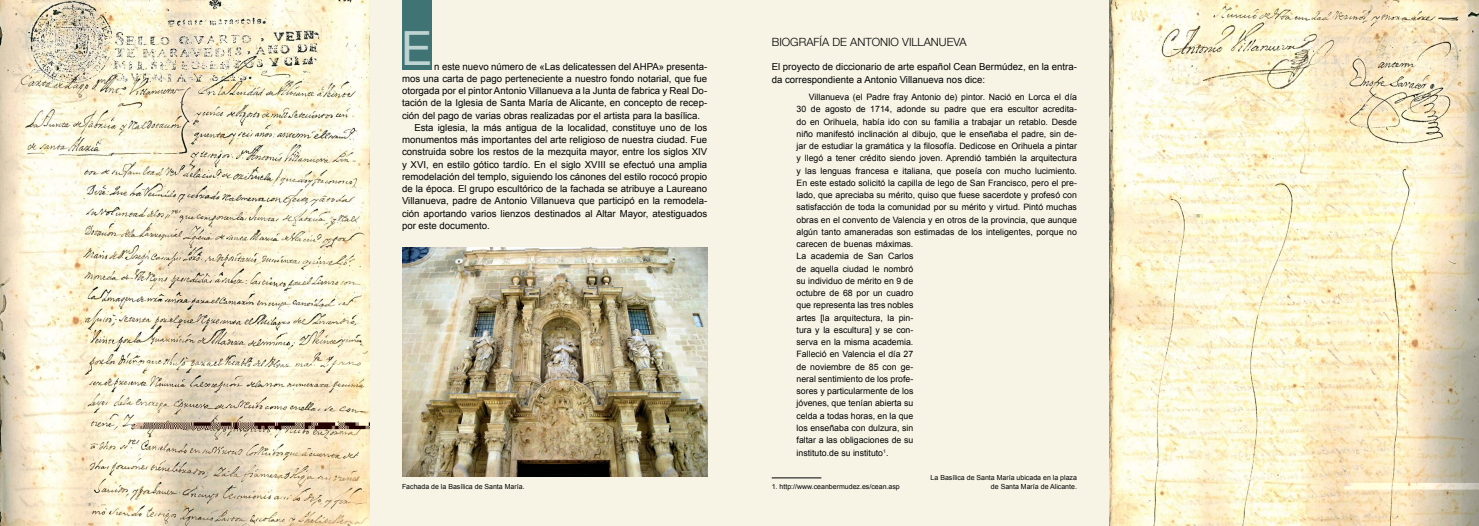
<style>
.page{position:relative;width:1479px;height:526px;background:#fff}
.page>*{position:absolute;margin:0;border:0;box-sizing:border-box;transform-origin:0 0}
.t1{font:47.07px "Arial";color:#c0d3d3}
.t2{font:300 11.38px "Helvetica Neue";color:#000}
.t3{font:9.62px/13.1px "Arial";color:#000}
.t4{font:8.75px/12.2px "Arial";color:#000}
.t5{font:7px/8.4px "Arial";color:#000;text-align:right}
</style>
<div class="page">
<div style="left:0;top:0;width:1478px;height:526px;background:#f7f4e6"></div>
<hr style="left:771px;top:478px;width:50px;height:1px;background:#000">
<div style="left:402px;top:0;width:30px;height:69px;background:#3f7374"></div>
<img style="left:0;top:0;width:370px;height:526px">
<img style="left:1109px;top:0;width:369px;height:526px">
<img style="left:402px;top:247px;width:305px;height:229px">
<h1 class="t1" style="left:401px;top:16px;width:33px">E</h1>
<h2 class="t2" style="left:771px;top:35px;width:196px">BIOGRAFÍA DE ANTONIO VILLANUEVA</h2>
<p class="t3" style="left:771px;top:60px;width:307px">El proyecto de diccionario de arte español Cean Bermúdez, en la entra&shy;da correspondiente a Antonio Villanueva nos dice:</p>
<p class="t4" style="left:796px;top:91px;width:282px;text-indent:12px">Villanueva (el Padre fray Antonio de) pintor. Nació en Lorca el día 30 de agosto de 1714, adonde su padre que era escultor acredita&shy;do en Orihuela, había ido con su familia a trabajar un retablo. Desde niño manifestó inclinación al dibujo, que le enseñaba el padre, sin de&shy;jar de estudiar la gramática y la filosofía. Dedicose en Orihuela a pintar y llegó a tener crédito siendo joven. Aprendió también la arquitectura y las lenguas francesa e italiana, que poseía con mucho lucimiento.<br>En este estado solicitó la capilla de lego de San Francisco, pero el pre&shy;lado, que apreciaba su mérito, quiso que fuese sacerdote y profesó con satisfacción de toda la comunidad por su mérito y virtud. Pintó muchas obras en el convento de Valencia y en otros de la provincia, que aunque algún tanto amaneradas son estimadas de los inteligentes, porque no carecen de buenas máximas.<br>La academia de San Carlos<br>de aquella ciudad le nombró<br>su individuo de mérito en 9 de<br>octubre de 68 por un cuadro<br>que representa las tres nobles<br>artes [la arquitectura, la pin-<br>tura y la escultura] y se con-<br>serva en la misma academia.<br>Falleció en Valencia el día 27<br>de noviembre de 85 con ge-<br>neral sentimiento de los profe-<br>sores y particularmente de los<br>jóvenes, que tenían abierta su<br>celda a todas horas, en la que<br>los enseñaba con dulzura, sin<br>faltar a las obligaciones de su<br>instituto.de su instituto<sup>1</sup>.</p>
<p class="t5" style="left:771px;top:482px;width:130px">1. http://www.ceanbermudez.es/cean.asp</p>
<p class="t3" style="left:434px;top:60px;width:274px">n este nuevo número de «Las delicatessen del AHPA» presenta-</p>
<p class="t3" style="left:402px;top:72px;width:307px">mos una carta de pago perteneciente a nuestro fondo notarial, que fue</p>
<p class="t3" style="left:402px;top:84px;width:307px">otorgada por el pintor Antonio Villanueva a la Junta de fabrica y Real Do-</p>
<p class="t3" style="left:402px;top:96px;width:307px">tación de la Iglesia de Santa María de Alicante, en concepto de recep-</p>
<p class="t3" style="left:402px;top:109px;width:299px">ción del pago de varias obras realizadas por el artista para la basílica.</p>
<p class="t3" style="left:414px;top:121px;width:294px">Esta iglesia, la más antigua de la localidad, constituye uno de los</p>
<p class="t3" style="left:402px;top:133px;width:307px">monumentos más importantes del arte religioso de nuestra ciudad. Fue</p>
<p class="t3" style="left:402px;top:145px;width:307px">construida sobre los restos de la mezquita mayor, entre los siglos XIV</p>
<p class="t3" style="left:402px;top:158px;width:307px">y XVI, en estilo gótico tardío. En el siglo XVIII se efectuó una amplia</p>
<p class="t3" style="left:402px;top:170px;width:307px">remodelación del templo, siguiendo los cánones del estilo rococó propio</p>
<p class="t3" style="left:402px;top:182px;width:307px">de la época. El grupo escultórico de la fachada se atribuye a Laureano</p>
<p class="t3" style="left:402px;top:194px;width:307px">Villanueva, padre de Antonio Villanueva que participó en la remodela-</p>
<p class="t3" style="left:402px;top:207px;width:307px">ción aportando varios lienzos destinados al Altar Mayor, atestiguados</p>
<p class="t3" style="left:402px;top:219px;width:89px">por este documento.</p>
<p class="t5" style="left:402px;top:482px;width:124px">Fachada de la Basílica de Santa María.</p>
<p class="t5" style="left:930px;top:474px;width:148px">La Basílica de Santa María ubicada en la plaza de Santa María de Alicante.</p>
</div>
